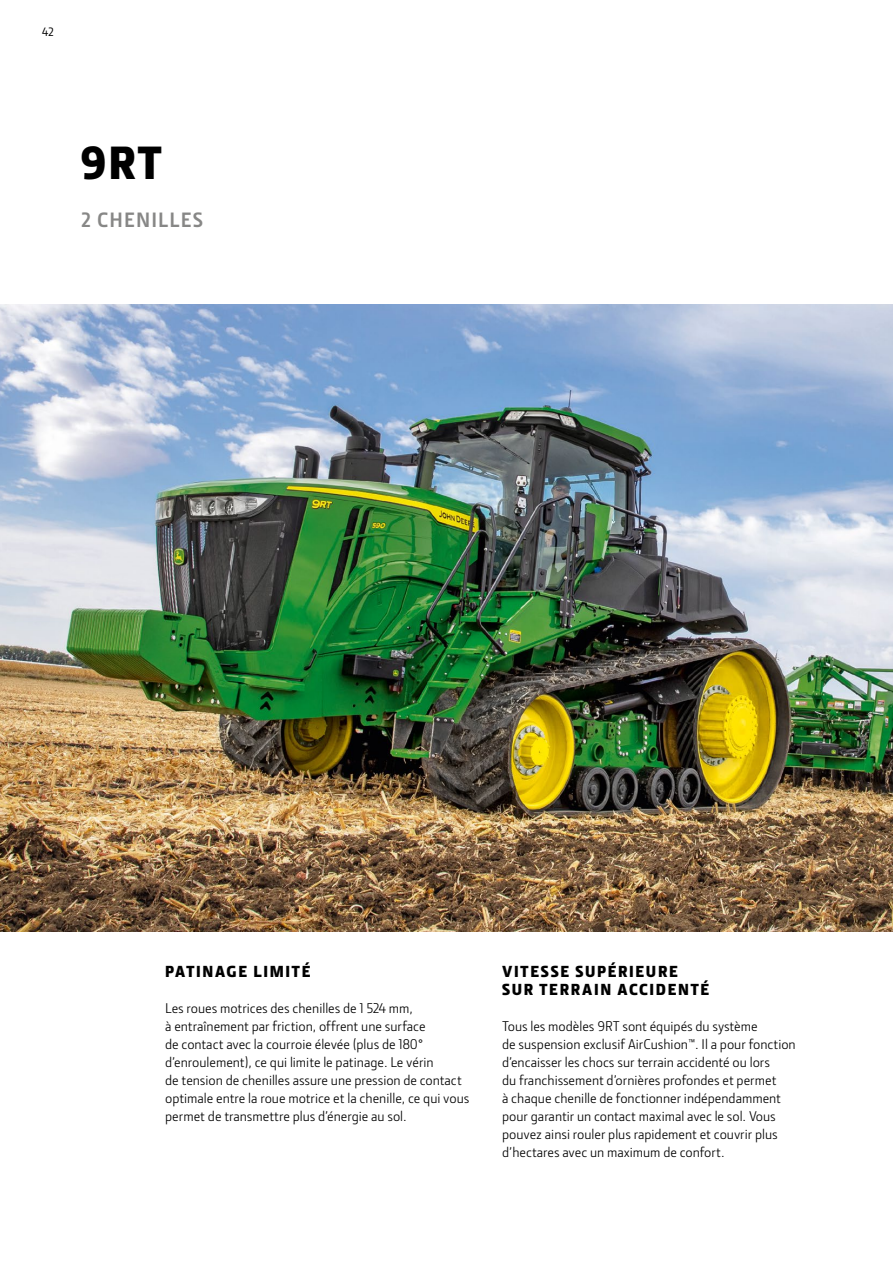
<style>
.page{position:relative;width:893px;height:1263px;background:#fff}
.page>*{position:absolute;margin:0;border:0;box-sizing:border-box;transform-origin:0 0}
._32_pt_Section_Headl{font:900 48px "Section";color:#000}
._14_pt_JDSPro_Subtit{font:700 21px "JD Sans Pro";letter-spacing:.05em;color:#878786}
._11_pt_Section_Subhe{font:900 16.5px/18px "Section";letter-spacing:.105em;color:#000}
._9_5_pt_JDSPro_Copy{font:14.25px/18px "JD Sans Pro";color:#000}
._8_pt_JDSPro_Pagenu{font:500 12px "JD Sans Pro";color:#000}
</style>
<div class="page">
<img style="left:0;top:305px;width:893px;height:626px">
<p class="_8_pt_JDSPro_Pagenu" style="left:42px;top:23px;width:14px">42</p>
<p class="_32_pt_Section_Headl" style="left:81px;top:132px;width:82px">9RT</p>
<p class="_14_pt_JDSPro_Subtit" style="left:81px;top:206px;width:124px">2 CHENILLES</p>
<p class="_11_pt_Section_Subhe" style="left:165px;top:963px;width:147px">PATINAGE LIMITÉ</p>
<p class="_9_5_pt_JDSPro_Copy" style="left:165px;top:999px;width:306px">Les roues motrices des chenilles de 1 524 mm,<br>à entraînement par friction, offrent une surface<br>de contact avec la courroie élevée (plus de 180° d’enroulement), ce qui limite le patinage. Le vérin<br>de tension de chenilles assure une pression de contact optimale entre la roue motrice et la chenille, ce qui vous permet de transmettre plus d’énergie au sol.</p>
<p class="_11_pt_Section_Subhe" style="left:502px;top:963px;width:209px">VITESSE SUPÉRIEURE<br>SUR TERRAIN ACCIDENTÉ</p>
<p class="_9_5_pt_JDSPro_Copy" style="left:502px;top:1017px;width:295px">Tous les modèles 9RT sont équipés du système<br>de suspension exclusif AirCushion™. Il a pour fonction d’encaisser les chocs sur terrain accidenté ou lors<br>du franchissement d’ornières profondes et permet<br>à chaque chenille de fonctionner indépendamment pour garantir un contact maximal avec le sol. Vous pouvez ainsi rouler plus rapidement et couvrir plus d’hectares avec un maximum de confort.</p>
</div>
